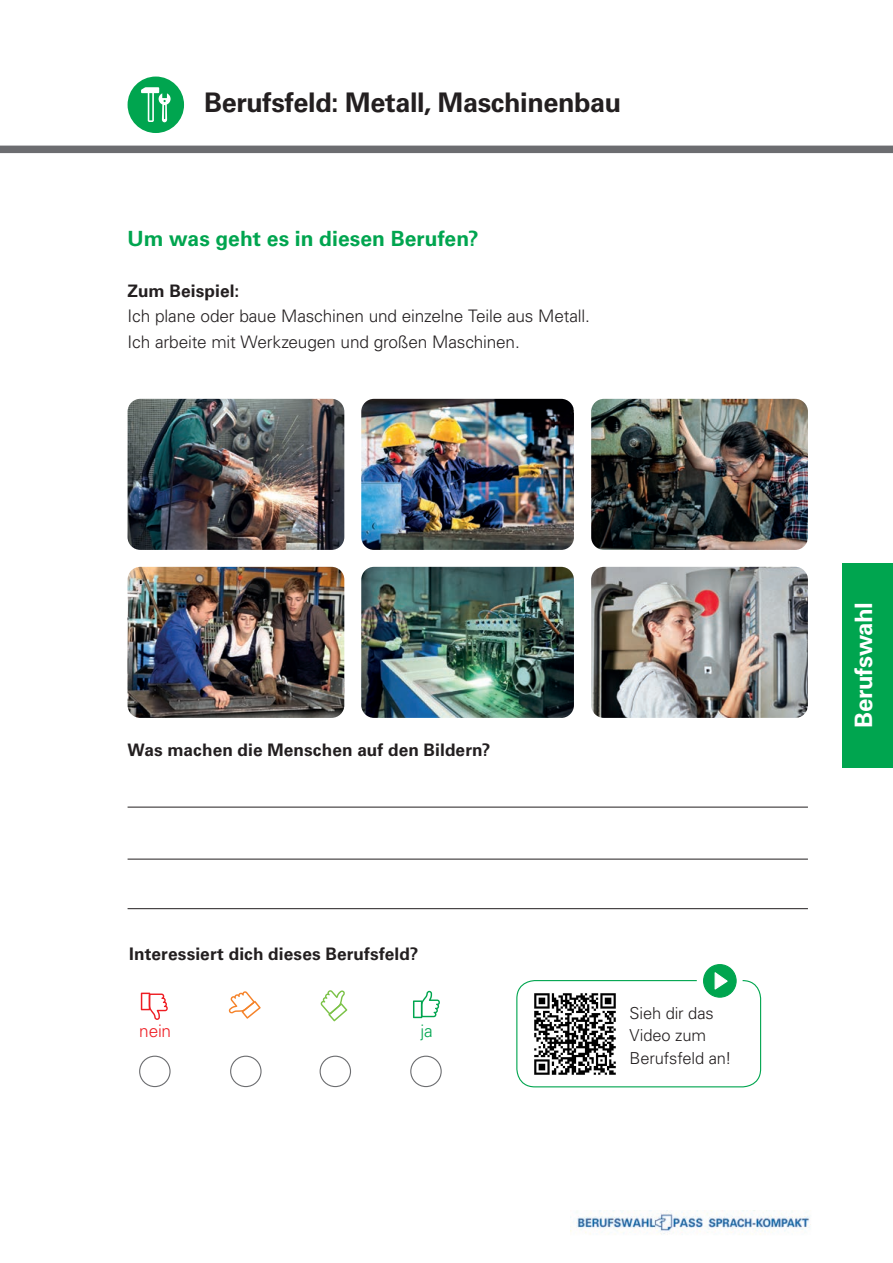
<style>
.page{position:relative;width:893px;height:1263px;background:#fff}
.page>*{position:absolute;margin:0;border:0;box-sizing:border-box;transform-origin:0 0}
.t1{font:700 27px "Univers LT Std";letter-spacing:-.015em;color:#231f20}
.t2{font:700 24px "Univers LT Std";letter-spacing:-.015em;color:#fff}
.t3{font:700 21px "Univers LT Std";letter-spacing:.005em;color:#00a54f}
.t4{font:300 17.25px "Univers LT Std";letter-spacing:-.01em;color:#231f20}
.t5{font:700 17.25px "Univers LT Std";letter-spacing:.005em;color:#231f20}
.t6{font:300 17.25px "Univers LT Std";color:#ee1d23}
.t7{font:300 17.25px "Univers LT Std";color:#00a54f}
.t8{font:300 16.5px/22.5px "Univers LT Std";letter-spacing:-.005em;color:#231f20}
</style>
<div class="page">
<div style="left:842px;top:562px;width:51px;height:205px;background:#00a54f"></div>
<img style="left:571px;top:1210px;width:240px;height:25px">
<div style="left:0;top:146px;width:893px;height:7px;background:#6c6d70"></div>
<div style="left:128px;top:77px;width:56px;height:56px;background:#00a54f;border-radius:50%"></div>
<svg style="left:141px;top:87px;width:30px;height:35px"></svg>
<img style="left:128px;top:567px;width:216px;height:151px">
<img style="left:128px;top:399px;width:216px;height:151px">
<img style="left:591px;top:567px;width:217px;height:151px">
<img style="left:361px;top:567px;width:213px;height:151px">
<img style="left:591px;top:399px;width:217px;height:151px">
<img style="left:361px;top:399px;width:213px;height:151px">
<hr style="left:128px;top:859px;width:680px;height:1px;background:#231f20">
<hr style="left:128px;top:908px;width:680px;height:1px;background:#231f20">
<hr style="left:128px;top:807px;width:680px;height:1px;background:#231f20">
<svg style="left:141px;top:992px;width:27px;height:28px"></svg>
<svg style="left:229px;top:991px;width:32px;height:28px"></svg>
<svg style="left:320px;top:990px;width:27px;height:31px"></svg>
<svg style="left:413px;top:991px;width:27px;height:27px"></svg>
<div style="left:516px;top:980px;width:245px;height:107px;border:1px solid #00a54f;border-radius:18px"></div>
<img style="left:534px;top:993px;width:82px;height:82px">
<div style="left:139px;top:1056px;width:32px;height:31px;border:1px solid #6c6d70;border-radius:50%"></div>
<div style="left:230px;top:1056px;width:32px;height:31px;border:1px solid #6c6d70;border-radius:50%"></div>
<div style="left:320px;top:1056px;width:31px;height:31px;border:1px solid #6c6d70;border-radius:50%"></div>
<div style="left:410px;top:1056px;width:32px;height:31px;border:1px solid #6c6d70;border-radius:50%"></div>
<div style="left:704px;top:965px;width:32px;height:32px;background:#00a54f;border-radius:50%"></div>
<div style="left:703px;top:964px;width:34px;height:34px;border:1px solid #00a54f;border-radius:50%"></div>
<svg style="left:714px;top:972px;width:14px;height:18px"></svg>
<p class="t1" style="left:204px;top:87px;width:419px">Berufsfeld: Metall, Maschinenbau</p>
<h3 class="t3" style="left:128px;top:226px;width:353px">Um was geht es in diesen Berufen?</h3>
<p class="t5" style="left:128px;top:281px;width:113px">Zum Beispiel:</p>
<p class="t4" style="left:128px;top:306px;width:464px">Ich plane oder baue Maschinen und einzelne Teile aus Metall.</p>
<p class="t4" style="left:128px;top:331px;width:394px">Ich arbeite mit Werkzeugen und großen Maschinen.</p>
<p class="t5" style="left:128px;top:740px;width:364px">Was machen die Menschen auf den Bildern?</p>
<p class="t5" style="left:129px;top:944px;width:291px">Interessiert dich dieses Berufsfeld?</p>
<p class="t6" style="left:139px;top:1021px;width:33px">nein</p>
<p class="t7" style="left:420px;top:1021px;width:14px">ja</p>
<p class="t8" style="left:629px;top:1002px;width:104px">Sieh dir das<br>Video zum<br>Berufsfeld an!</p>
<h2 class="t2" style="left:850px;top:728px;width:127px;rotate:-90deg">Berufswahl</h2>
</div>
